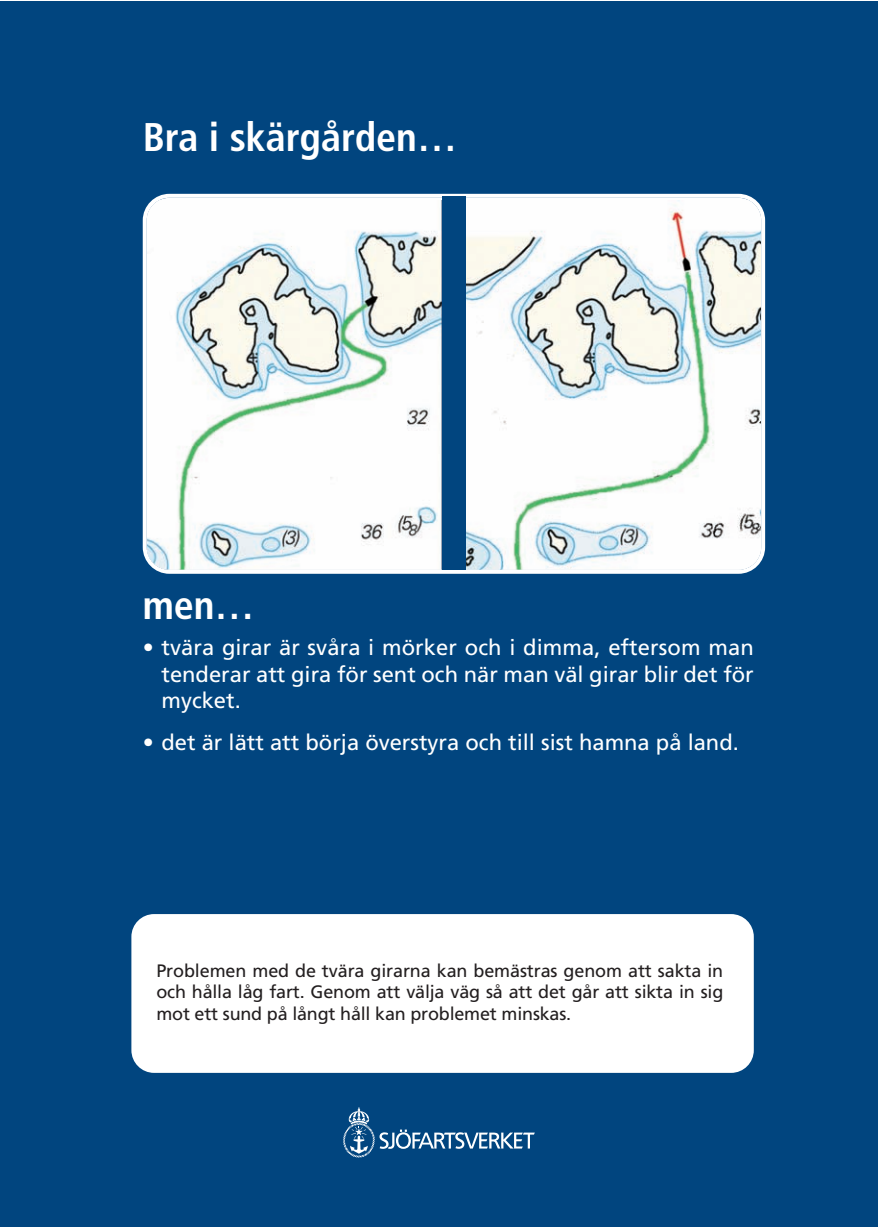
<style>
.page{position:relative;width:878px;height:1227px;background:#fff}
.page>*{position:absolute;margin:0;border:0;box-sizing:border-box;transform-origin:0 0}
.t1{font:700 condensed 40px "Frutiger";color:#fff}
.t2{font:22px/26.4px "Frutiger";color:#fff;text-align:justify}
.t3{font:18px/21.6px "Frutiger";letter-spacing:-.01em;color:#231f20;text-align:justify}
</style>
<div class="page">
<div style="left:1px;top:1px;width:859px;height:1225px;background:#01457f"></div>
<div style="left:131px;top:914px;width:623px;height:158px;background:#fff;border-radius:23px"></div>
<svg style="left:143px;top:194px;width:622px;height:380px;background:#e9efee"></svg>
<svg style="left:343px;top:1107px;width:192px;height:50px"></svg>
<div style="left:860px;top:1px;width:18px;height:1225px;background:#01457f"></div>
<div style="left:442px;top:197px;width:24px;height:373px;background:#01457f"></div>
<h1 class="t1" style="left:143px;top:121px;width:316px">Bra i skärgården…</h1>
<h1 class="t1" style="left:143px;top:589px;width:113px">men…</h1>
<p class="t2" style="left:161px;top:636px;width:594px;text-indent:-19px">• tvära girar är svåra i mörker och i dimma, eftersom man tenderar att gira för sent och när man väl girar blir det för mycket.</p>
<p class="t2" style="left:143px;top:731px;width:598px">• det är lätt att börja överstyra och till sist hamna på land.</p>
<p class="t3" style="left:156px;top:961px;width:568px">Problemen med de tvära girarna kan bemästras genom att sakta in och hålla låg fart. Genom att välja väg så att det går att sikta in sig mot ett sund på långt håll kan problemet minskas.</p>
</div>
